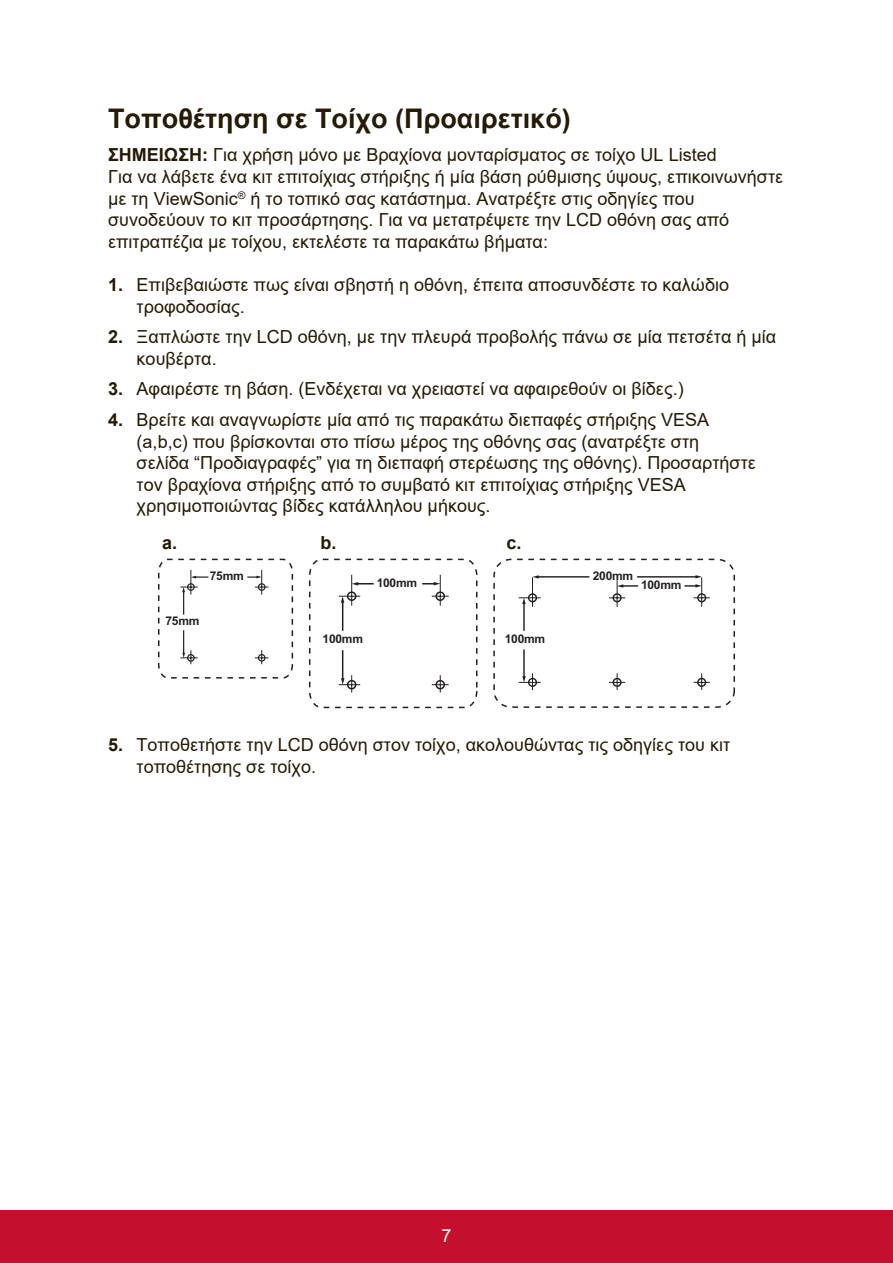
<style>
.page{position:relative;width:893px;height:1263px;background:#fff}
.page>*{position:absolute;margin:0;border:0;box-sizing:border-box;transform-origin:0 0}
.t1{font:700 27px "Arial";color:#251a05}
.t2{font:18px/21.6px "Arial";color:#251a05}
.t3{font:700 18px "Arial";color:#251a05}
.t4{font:18px "Arial";color:#fff}
.t5{font:700 12px "Arial";letter-spacing:-.02em;color:#231f20}
.s1{font-weight:700}
</style>
<div class="page">
<div style="left:0;top:1210px;width:892px;height:53px;background:#c3102f"></div>
<svg style="left:158px;top:558px;width:136px;height:121px"></svg>
<svg style="left:308px;top:558px;width:170px;height:150px"></svg>
<hr style="left:532px;top:577px;width:1px;height:30px;background:#231f20">
<svg style="left:518px;top:593px;width:22px;height:97px"></svg>
<hr style="left:537px;top:576px;width:52px;height:1px;background:#231f20">
<svg style="left:532px;top:575px;width:6px;height:3px"></svg>
<svg style="left:609px;top:575px;width:100px;height:115px"></svg>
<div style="left:493px;top:558px;width:241px;height:150px;border:2px dashed #231f20;border-radius:17px"></div>
<h1 class="t1" style="left:108px;top:99px;width:464px">Τοποθέτηση σε Τοίχο (Προαιρετικό)</h1>
<p class="t2" style="left:108px;top:144px;width:676px"><span class="s1">ΣΗΜΕΙΩΣΗ:</span> Για χρήση μόνο με Βραχίονα μονταρίσματος σε τοίχο UL Listed<br>Για να λάβετε ένα κιτ επιτοίχιας στήριξης ή μία βάση ρύθμισης ύψους, επικοινωνήστε με τη ViewSonic<sup>®</sup> ή το τοπικό σας κατάστημα. Ανατρέξτε στις οδηγίες που συνοδεύουν το κιτ προσάρτησης. Για να μετατρέψετε την LCD οθόνη σας από επιτραπέζια με τοίχου, εκτελέστε τα παρακάτω βήματα:</p>
<p class="t2" style="left:136px;top:274px;width:593px;text-indent:-28px"><span class="s1">1.</span> Επιβεβαιώστε πως είναι σβηστή η οθόνη, έπειτα αποσυνδέστε το καλώδιο τροφοδοσίας.</p>
<p class="t2" style="left:136px;top:326px;width:640px;text-indent:-28px"><span class="s1">2.</span> Ξαπλώστε την LCD οθόνη, με την πλευρά προβολής πάνω σε μία πετσέτα ή μία κουβέρτα.</p>
<p class="t2" style="left:108px;top:378px;width:576px"><span class="s1">3.</span> Αφαιρέστε τη βάση. (Ενδέχεται να χρειαστεί να αφαιρεθούν οι βίδες.)</p>
<p class="t2" style="left:136px;top:409px;width:620px;text-indent:-28px"><span class="s1">4.</span> Βρείτε και αναγνωρίστε μία από τις παρακάτω διεπαφές στήριξης VESA (a,b,c) που βρίσκονται στο πίσω μέρος της οθόνης σας (ανατρέξτε στη σελίδα “Προδιαγραφές” για τη διεπαφή στερέωσης της οθόνης). Προσαρτήστε τον βραχίονα στήριξης από το συμβατό κιτ επιτοίχιας στήριξης VESA χρησιμοποιώντας βίδες κατάλληλου μήκους.</p>
<p class="t3" style="left:162px;top:530px;width:17px">a.</p>
<p class="t3" style="left:320px;top:530px;width:18px">b.</p>
<p class="t3" style="left:506px;top:530px;width:17px">c.</p>
<p class="t5" style="left:210px;top:568px;width:35px">75mm</p>
<p class="t5" style="left:165px;top:613px;width:35px">75mm</p>
<p class="t5" style="left:376px;top:574px;width:42px">100mm</p>
<p class="t5" style="left:322px;top:631px;width:42px">100mm</p>
<p class="t5" style="left:504px;top:630px;width:42px">100mm</p>
<p class="t5" style="left:592px;top:567px;width:42px">200mm</p>
<p class="t5" style="left:640px;top:576px;width:42px">100mm</p>
<p class="t2" style="left:136px;top:734px;width:594px;text-indent:-28px"><span class="s1">5.</span> Τοποθετήστε την LCD οθόνη στον τοίχο, ακολουθώντας τις οδηγίες του κιτ τοποθέτησης σε τοίχο.</p>
<p class="t4" style="left:441px;top:1223px;width:12px">7</p>
</div>
